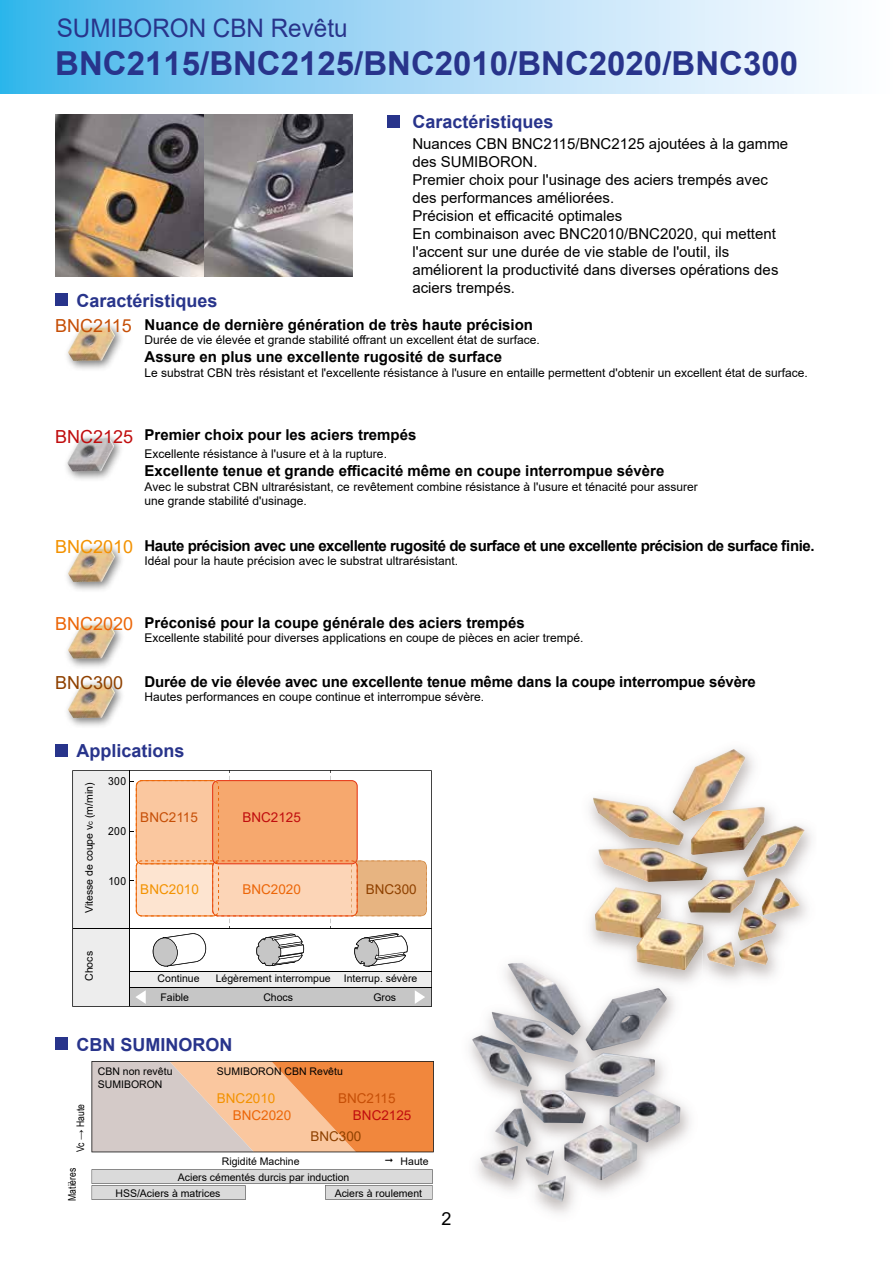
<style>
.page{position:relative;width:893px;height:1263px;background:#fff}
.page>*{position:absolute;margin:0;border:0;box-sizing:border-box;transform-origin:0 0}
.t1{font:700 33px "Arial";color:#28348b}
.t2{font:25.5px "Arial";color:#28348b;scale:.95 1}
.t3{font:700 18px "Arial";color:#28348b}
.t4{font:18px "Arial";color:#c64f07}
.t5{font:18px "Arial";color:#c00d0e}
.t6{font:18px "Arial";color:#f39200}
.t7{font:18px "Arial";color:#ec6608}
.t8{font:18px "Arial";color:#8f4100}
.t9{font:18px "Arial";color:#000}
.t10{font:15px/18px "Arial";color:#000}
.t11{font:700 15px "Arial";color:#000}
.t12{font:700 15px "Arial";letter-spacing:-.03em;color:#000}
.t13{font:13.5px "Arial";color:#c64f07}
.t14{font:13.5px "Arial";color:#c00d0e}
.t15{font:13.5px "Arial";color:#f39200}
.t16{font:13.5px "Arial";color:#ec6608}
.t17{font:13.5px "Arial";color:#8f4100}
.t18{font:12px/14.4px "Arial";color:#000}
.t19{font:11.1px "Arial";letter-spacing:.035em;color:#000;scale:.94 1}
.t20{font:10.5px/15.9px "Arial";color:#000}
.t21{font:10.5px "Arial Narrow";color:#000}
.s1{font-size:7.5px}
.s2{font-family:"Arial"}
</style>
<div class="page">
<svg style="left:0;top:0;width:830px;height:94px"></svg>
<div style="left:63px;top:322px;width:63px;height:50px;background:#000;opacity:.52"></div>
<img style="left:68px;top:327px;width:47px;height:34px">
<div style="left:63px;top:433px;width:62px;height:49px;background:#000;opacity:.52"></div>
<img style="left:67px;top:437px;width:47px;height:35px">
<div style="left:63px;top:543px;width:63px;height:50px;background:#000;opacity:.52"></div>
<img style="left:68px;top:548px;width:47px;height:34px">
<div style="left:63px;top:619px;width:63px;height:50px;background:#000;opacity:.52"></div>
<img style="left:68px;top:624px;width:47px;height:35px">
<div style="left:63px;top:679px;width:63px;height:50px;background:#000;opacity:.52"></div>
<img style="left:68px;top:684px;width:47px;height:34px">
<svg style="left:72px;top:770px;width:360px;height:237px;fill:#ededed"></svg>
<svg style="left:129px;top:771px;width:298px;height:197px"></svg>
<svg style="left:135px;top:990px;width:11px;height:14px"></svg>
<svg style="left:415px;top:990px;width:10px;height:14px"></svg>
<svg style="left:92px;top:1169px;width:340px;height:31px"></svg>
<svg style="left:91px;top:1061px;width:343px;height:91px"></svg>
<img style="left:590px;top:801px;width:221px;height:179px">
<img style="left:593px;top:749px;width:211px;height:201px">
<img style="left:470px;top:962px;width:220px;height:251px">
<img style="left:575px;top:950px;width:127px;height:45px">
<img style="left:637px;top:950px;width:61px;height:20px">
<img style="left:472px;top:963px;width:208px;height:239px">
<img style="left:55px;top:115px;width:298px;height:161px">
<div style="left:55px;top:293px;width:13px;height:13px;background:#28348b"></div>
<div style="left:387px;top:115px;width:13px;height:13px;background:#28348b"></div>
<div style="left:55px;top:744px;width:13px;height:13px;background:#28348b"></div>
<div style="left:55px;top:1037px;width:13px;height:13px;background:#28348b"></div>
<h2 class="t2" style="left:57px;top:11px;width:308px">SUMIBORON CBN Revêtu</h2>
<h1 class="t1" style="left:55px;top:40px;width:744px">BNC2115/BNC2125/BNC2010/BNC2020/BNC300</h1>
<h3 class="t3" style="left:77px;top:287px;width:143px">Caractéristiques</h3>
<h3 class="t3" style="left:412px;top:109px;width:143px">Caractéristiques</h3>
<p class="t10" style="left:412px;top:135px;width:377px">Nuances CBN BNC2115/BNC2125 ajoutées à la gamme des SUMIBORON.<br>Premier choix pour l'usinage des aciers trempés avec des performances améliorées.<br>Précision et efficacité optimales<br>En combinaison avec BNC2010/BNC2020, qui mettent l'accent sur une durée de vie stable de l'outil, ils améliorent la productivité dans diverses opérations des aciers trempés.</p>
<h3 class="t4" style="left:55px;top:313px;width:78px">BNC2115</h3>
<p class="t11" style="left:145px;top:314px;width:390px">Nuance de dernière génération de très haute précision</p>
<p class="t18" style="left:145px;top:333px;width:397px">Durée de vie élevée et grande stabilité offrant un excellent état de surface.</p>
<p class="t11" style="left:145px;top:346px;width:359px">Assure en plus une excellente rugosité de surface</p>
<p class="t18" style="left:145px;top:365px;width:665px">Le substrat CBN très résistant et l'excellente résistance à l'usure en entaille permettent d'obtenir un excellent état de surface.</p>
<h3 class="t5" style="left:55px;top:424px;width:80px">BNC2125</h3>
<h3 class="t6" style="left:55px;top:534px;width:80px">BNC2010</h3>
<p class="t11" style="left:145px;top:425px;width:273px">Premier choix pour les aciers trempés</p>
<p class="t18" style="left:145px;top:447px;width:244px">Excellente résistance à l'usure et à la rupture.</p>
<p class="t11" style="left:145px;top:461px;width:521px">Excellente tenue et grande efficacité même en coupe interrompue sévère</p>
<p class="t18" style="left:145px;top:479px;width:555px">Avec le substrat CBN ultrarésistant, ce revêtement combine résistance à l'usure et ténacité pour assurer une grande stabilité d'usinage.</p>
<p class="t12" style="left:145px;top:535px;width:671px">Haute précision avec une excellente rugosité de surface et une excellente précision de surface finie.</p>
<p class="t18" style="left:145px;top:554px;width:315px">Idéal pour la haute précision avec le substrat ultrarésistant.</p>
<h3 class="t7" style="left:55px;top:611px;width:80px">BNC2020</h3>
<h3 class="t8" style="left:55px;top:670px;width:70px">BNC300</h3>
<p class="t11" style="left:145px;top:612px;width:382px">Préconisé pour la coupe générale des aciers trempés</p>
<p class="t18" style="left:145px;top:630px;width:440px">Excellente stabilité pour diverses applications en coupe de pièces en acier trempé.</p>
<p class="t11" style="left:145px;top:671px;width:613px">Durée de vie élevée avec une excellente tenue même dans la coupe interrompue sévère</p>
<p class="t18" style="left:145px;top:690px;width:341px">Hautes performances en coupe continue et interrompue sévère.</p>
<h3 class="t3" style="left:77px;top:738px;width:110px">Applications</h3>
<p class="t20" style="left:81px;top:913px;width:132px;rotate:-90deg">Vitesse de coupe v<span class="s1">c</span> (m/min)</p>
<p class="t20" style="left:81px;top:981px;width:31px;rotate:-90deg">Chocs</p>
<p class="t19" style="left:108px;top:774px;width:21px">300</p>
<p class="t19" style="left:108px;top:824px;width:20px">200</p>
<p class="t19" style="left:109px;top:873px;width:20px">100</p>
<p class="t13" style="left:140px;top:808px;width:59px">BNC2115</p>
<p class="t14" style="left:242px;top:808px;width:60px">BNC2125</p>
<p class="t15" style="left:140px;top:880px;width:60px">BNC2010</p>
<p class="t16" style="left:242px;top:880px;width:60px">BNC2020</p>
<p class="t17" style="left:366px;top:880px;width:53px">BNC300</p>
<p class="t20" style="left:158px;top:970px;width:44px">Continue</p>
<p class="t20" style="left:216px;top:970px;width:116px">Légèrement interrompue</p>
<p class="t20" style="left:344px;top:970px;width:75px">Interrup. sévère</p>
<p class="t20" style="left:161px;top:989px;width:30px">Faible</p>
<p class="t20" style="left:263px;top:989px;width:31px">Chocs</p>
<p class="t20" style="left:373px;top:989px;width:24px">Gros</p>
<h3 class="t3" style="left:77px;top:1032px;width:157px">CBN SUMINORON</h3>
<p class="t21" style="left:73px;top:1152px;width:50px;rotate:-90deg">Vc <span class="s2">→</span> Haute</p>
<p class="t21" style="left:64px;top:1201px;width:35px;rotate:-90deg">Matières</p>
<p class="t20" style="left:98px;top:1065px;width:76px;line-height:12.6px">CBN non revêtu<br>SUMIBORON</p>
<p class="t20" style="left:217px;top:1063px;width:128px">SUMIBORON CBN Revêtu</p>
<p class="t15" style="left:217px;top:1089px;width:60px">BNC2010</p>
<p class="t16" style="left:233px;top:1106px;width:60px">BNC2020</p>
<p class="t13" style="left:338px;top:1089px;width:59px">BNC2115</p>
<p class="t14" style="left:353px;top:1106px;width:60px">BNC2125</p>
<p class="t17" style="left:310px;top:1127px;width:53px">BNC300</p>
<p class="t20" style="left:222px;top:1153px;width:79px">Rigidité Machine</p>
<p class="t20" style="left:401px;top:1153px;width:30px">Haute</p>
<p class="t20" style="left:115px;top:1169px;width:235px;text-indent:62px">Aciers cémentés durcis par induction<br>HSS/Aciers à matrices</p>
<p class="t20" style="left:335px;top:1185px;width:89px">Aciers à roulement</p>
<h3 class="t9" style="left:441px;top:1206px;width:12px">2</h3>
</div>
